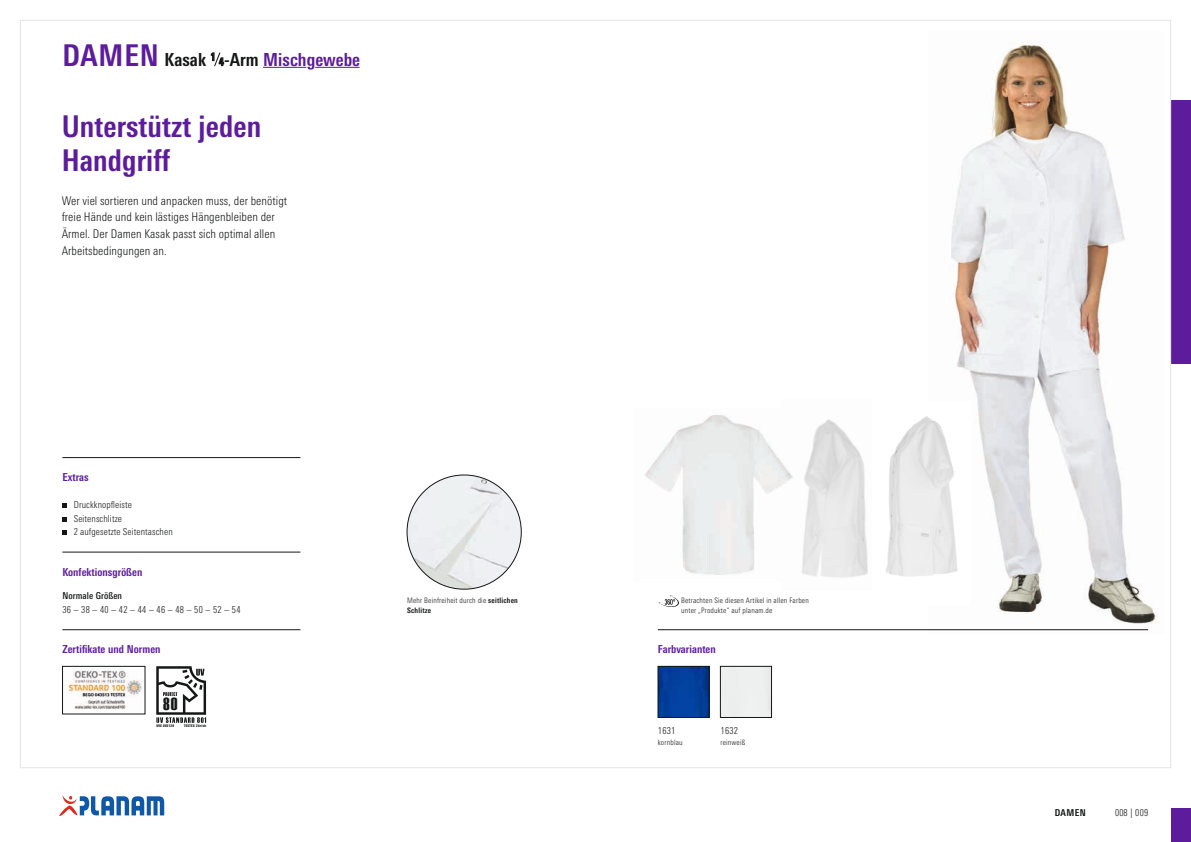
<style>
.page{position:relative;width:1191px;height:842px;background:#fff}
.page>*{position:absolute;margin:0;border:0;box-sizing:border-box;transform-origin:0 0}
.t1{font:700 condensed 30px/33.8px "Univers Next Pro";letter-spacing:.005em;color:#5c1c9c}
.t2{font:700 condensed 18px "Univers Next Pro";letter-spacing:.005em;color:#5c1c9c}
.t3{font:17.4px "Haettenschweiler";color:#151616}
.t4{font:300 condensed 12px/16.9px "Univers Next Pro";letter-spacing:.005em;color:#151616}
.t5{font:700 condensed 11px "Univers Next Pro";letter-spacing:.005em;color:#5c1c9c}
.t6{font:300 condensed 9.5px/13.5px "Univers Next Pro";letter-spacing:.01em;color:#151616}
.t7{font:300 condensed 9.5px "Univers Next Pro";letter-spacing:.035em;color:#151616}
.t8{font:500 condensed 9.5px "Univers Next Pro";letter-spacing:.01em;color:#151616}
.t9{font:700 condensed 9.5px "Univers Next Pro";letter-spacing:.04em;color:#151616}
.t10{font:300 condensed 7.5px/10.1px "Univers Next Pro";letter-spacing:.025em;color:#151616}
.t11{font:3.2px "Swiss 921 BT Regular A";letter-spacing:.1em;color:#151616}
.t12{font:3.2px "Swiss 921 BT Regular A";letter-spacing:.07em;color:#151616}
.s1{font-size:18px;color:#151616}
.s2{font-size:10.8px;color:#151616}
.s3{color:#151616}
.s4{font-weight:700}
</style>
<div class="page">
<img style="left:802px;top:419px;width:66px;height:159px">
<img style="left:645px;top:415px;width:148px;height:160px">
<img style="left:928px;top:42px;width:230px;height:589px">
<img style="left:886px;top:402px;width:85px;height:203px">
<div style="left:1171px;top:100px;width:20px;height:263px;background:#5c1c9c"></div>
<div style="left:1171px;top:808px;width:20px;height:34px;background:#5c1c9c"></div>
<svg style="left:658px;top:595px;width:21px;height:12px"></svg>
<hr style="left:62px;top:457px;width:238px;height:1px;background:#151616">
<hr style="left:62px;top:552px;width:238px;height:1px;background:#151616">
<hr style="left:62px;top:629px;width:238px;height:1px;background:#151616">
<svg style="left:62px;top:503px;width:5px;height:5px"></svg>
<svg style="left:62px;top:517px;width:5px;height:5px"></svg>
<svg style="left:62px;top:530px;width:5px;height:5px"></svg>
<img style="left:67px;top:669px;width:75px;height:41px">
<div style="left:62px;top:666px;width:83px;height:48px;border:1px solid #151616"></div>
<svg style="left:156px;top:666px;width:50px;height:57px"></svg>
<img style="left:407px;top:475px;width:114px;height:114px;border-radius:57px">
<img style="left:660px;top:668px;width:47px;height:48px">
<div style="left:658px;top:666px;width:51px;height:52px;border:1px solid #151616"></div>
<div style="left:720px;top:666px;width:51px;height:52px;border:1px solid #151616"></div>
<hr style="left:658px;top:629px;width:490px;height:1px;background:#151616">
<svg style="left:59px;top:795px;width:105px;height:21px"></svg>
<svg style="left:211px;top:53px;width:13px;height:13px"></svg>
<hr style="left:263px;top:67px;width:43px;height:1px;background:#5c1c9c">
<hr style="left:315px;top:67px;width:44px;height:1px;background:#5c1c9c">
<h1 class="t1" style="left:62px;top:38px;width:155px">DAMEN <span class="s1">Kasak</span> <sup>1</sup></h1>
<h2 class="t2" style="left:219px;top:49px;width:143px"><span class="s2">4</span><span class="s3">-Arm</span> Mischgewebe</h2>
<h1 class="t1" style="left:62px;top:109px;width:201px">Unterstützt jeden<br>Handgriff</h1>
<p class="t4" style="left:62px;top:192px;width:227px">Wer viel sortieren und anpacken muss, der benötigt freie Hände und kein lästiges Hängenbleiben der Ärmel. Der Damen Kasak passt sich optimal allen Arbeitsbedingungen an.</p>
<p class="t5" style="left:62px;top:471px;width:28px">Extras</p>
<p class="t6" style="left:74px;top:498px;width:100px">Druckknopfleiste<br>Seitenschlitze<br>2 aufgesetzte Seitentaschen</p>
<p class="t5" style="left:62px;top:565px;width:81px">Konfektionsgrößen</p>
<p class="t8" style="left:62px;top:590px;width:61px">Normale Größen</p>
<p class="t7" style="left:62px;top:604px;width:180px">36 – 38 – 40 – 42 – 44 – 46 – 48 – 50 – 52 – 54</p>
<p class="t5" style="left:62px;top:643px;width:100px">Zertifikate und Normen</p>
<h3 class="t3" style="left:163px;top:694px;width:16px">80</h3>
<p class="t12" style="left:156px;top:724px;width:19px">UVS 065120</p>
<p class="t11" style="left:184px;top:724px;width:24px">TESTEX Zürich</p>
<p class="t10" style="left:407px;top:595px;width:112px">Mehr Beinfreiheit durch die <span class="s4">seitlichen<br>Schlitze</span></p>
<p class="t10" style="left:681px;top:595px;width:129px">Betrachten Sie diesen Artikel in allen Farben unter „Produkte“ auf planam.de</p>
<p class="t5" style="left:658px;top:643px;width:59px">Farbvarianten</p>
<p class="t6" style="left:658px;top:724px;width:19px">1631</p>
<p class="t10" style="left:658px;top:737px;width:26px">kornblau</p>
<p class="t6" style="left:720px;top:724px;width:19px">1632</p>
<p class="t10" style="left:720px;top:737px;width:26px">reinweiß</p>
<p class="t9" style="left:1054px;top:806px;width:32px">Damen</p>
<p class="t6" style="left:1115px;top:805px;width:35px">008 | 009</p>
</div>
